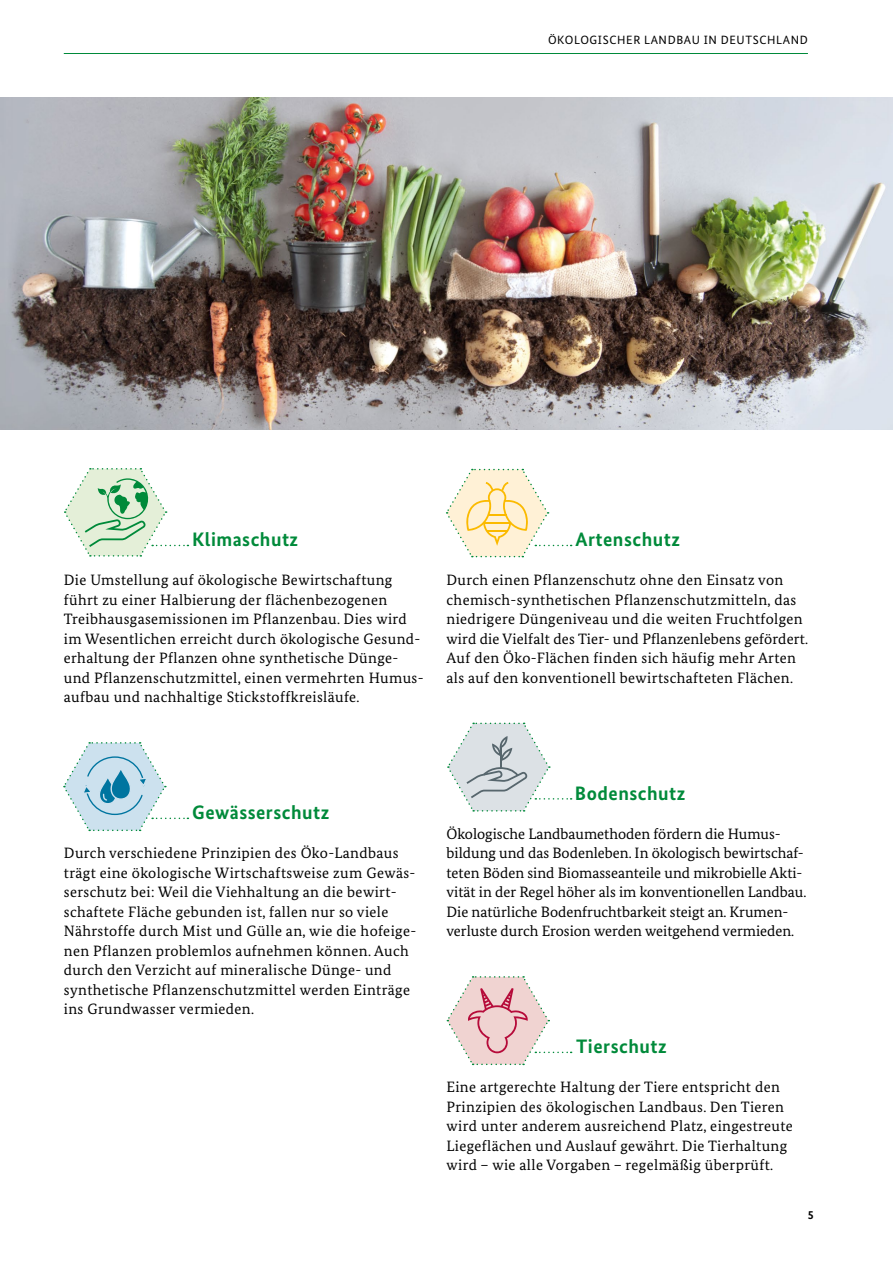
<style>
.page{position:relative;width:893px;height:1263px;background:#fff}
.page>*{position:absolute;margin:0;border:0;box-sizing:border-box;transform-origin:0 0}
.Exporttags_H2_13pt{font:700 19.5px "Bundes Sans";letter-spacing:.025em;color:#008a3a}
.Exporttags_P_Fließtext{font:15px/19.5px "Bundes Serif";letter-spacing:.025em;color:#000}
.Exporttags_P_Fließtext-2{font:15px/19.5px "Bundes Serif";color:#000}
.t1{font:12px "Bundes Sans";letter-spacing:.05em;color:#000}
.t2{font:700 12px "Bundes Sans";color:#000}
</style>
<div class="page">
<hr style="left:64px;top:53px;width:744px;height:1px;background:#008a3a">
<img style="left:0;top:98px;width:893px;height:331px">
<svg style="left:447px;top:723px;width:125px;height:88px"></svg>
<svg style="left:446px;top:976px;width:126px;height:89px"></svg>
<svg style="left:446px;top:469px;width:126px;height:88px"></svg>
<svg style="left:64px;top:468px;width:124px;height:89px"></svg>
<svg style="left:63px;top:742px;width:125px;height:89px"></svg>
<p class="t1" style="left:548px;top:32px;width:261px">ÖKOLOGISCHER LANDBAU IN DEUTSCHLAND</p>
<h2 class="Exporttags_H2_13pt" style="left:192px;top:527px;width:108px">Klimaschutz</h2>
<p class="Exporttags_P_Fließtext" style="left:64px;top:570px;width:361px">Die Umstellung auf ökologische Bewirtschaftung führt zu einer Halbierung der flächenbezogenen Treibhausgasemissionen im Pflanzenbau. Dies wird im Wesentlichen erreicht durch ökologische Gesund&shy;erhaltung der Pflanzen ohne synthetische Dünge&shy;und Pflanzenschutzmittel, einen vermehrten Humus&shy;aufbau und nachhaltige Stickstoffkreisläufe.</p>
<h2 class="Exporttags_H2_13pt" style="left:575px;top:527px;width:106px">Artenschutz</h2>
<p class="Exporttags_P_Fließtext" style="left:446px;top:570px;width:363px">Durch einen Pflanzenschutz ohne den Einsatz von chemisch-synthetischen Pflanzenschutzmitteln, das niedrigere Düngeniveau und die weiten Fruchtfolgen wird die Vielfalt des Tier- und Pflanzenlebens gefördert.<br>Auf den Öko-Flächen finden sich häufig mehr Arten als auf den konventionell bewirtschafteten Flächen.</p>
<h2 class="Exporttags_H2_13pt" style="left:192px;top:800px;width:139px">Gewässerschutz</h2>
<p class="Exporttags_P_Fließtext" style="left:64px;top:843px;width:354px">Durch verschiedene Prinzipien des Öko-Landbaus trägt eine ökologische Wirtschaftsweise zum Gewäs&shy;serschutz bei: Weil die Viehhaltung an die bewirt&shy;schaftete Fläche gebunden ist, fallen nur so viele Nährstoffe durch Mist und Gülle an, wie die hofeige&shy;nen Pflanzen problemlos aufnehmen können. Auch durch den Verzicht auf mineralische Dünge- und synthetische Pflanzenschutzmittel werden Einträge ins Grundwasser vermieden.</p>
<h2 class="Exporttags_H2_13pt" style="left:575px;top:781px;width:112px">Bodenschutz</h2>
<p class="Exporttags_P_Fließtext-2" style="left:446px;top:823px;width:336px">Ökologische Landbaumethoden fördern die Humus-</p>
<p class="Exporttags_P_Fließtext-2" style="left:446px;top:843px;width:361px">bildung und das Bodenleben. In ökologisch bewirtschaf&shy;teten Böden sind Biomasseanteile und mikrobielle Akti&shy;vität in der Regel höher als im konventionellen Landbau.<br>Die natürliche Bodenfruchtbarkeit steigt an. Krumen&shy;verluste durch Erosion werden weitgehend vermieden.</p>
<h2 class="Exporttags_H2_13pt" style="left:576px;top:1034px;width:92px">Tierschutz</h2>
<p class="Exporttags_P_Fließtext" style="left:446px;top:1077px;width:348px">Eine artgerechte Haltung der Tiere entspricht den Prinzipien des ökologischen Landbaus. Den Tieren wird unter anderem ausreichend Platz, eingestreute Liegeflächen und Auslauf gewährt. Die Tierhaltung wird – wie alle Vorgaben – regelmäßig überprüft.</p>
<p class="t2" style="left:808px;top:1207px;width:7px">5</p>
</div>
